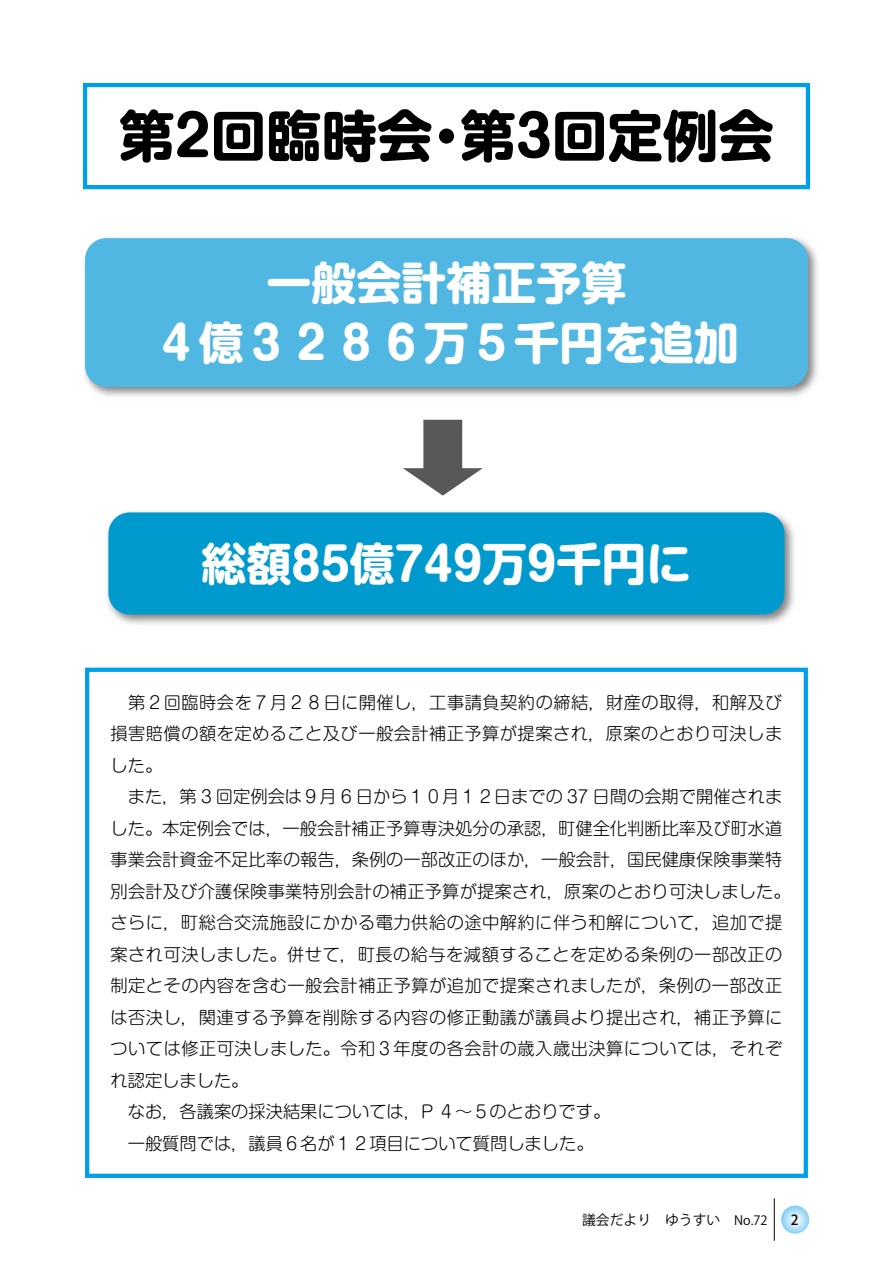
<style>
.page{position:relative;width:893px;height:1263px;background:#fff}
.page>*{position:absolute;margin:0;border:0;box-sizing:border-box;transform-origin:0 0}
.t1{font:700 55.5px "Shin M Go Pr 6";color:#000}
.t2{font:700 45px/60px "Shin M Go Pr 6";color:#fff;text-align:center}
.t3{font:300 17.25px/31.5px "Shin M Go Pr 6";letter-spacing:.025em;color:#000}
.t4{font:13.8px "Koz Go Pro";color:#000}
.t5{font:500 13.8px "Koz Go Pro";color:#000}
.s1{font-size:12.75px}
</style>
<div class="page">
<div style="left:104px;top:508px;width:693px;height:119px;background:#595757;opacity:.75"></div>
<div style="left:108px;top:512px;width:676px;height:102px;background:#009ace;border-radius:21px"></div>
<div style="left:85px;top:668px;width:723px;height:510px;border:4px solid #00a0e9"></div>
<div style="left:83px;top:83px;width:727px;height:106px;border:4px solid #00a0e9"></div>
<div style="left:81px;top:234px;width:739px;height:165px;background:#595757;opacity:.75"></div>
<div style="left:85px;top:238px;width:723px;height:149px;background:#4fb7e2;border-radius:21px"></div>
<svg style="left:403px;top:420px;width:80px;height:76px"></svg>
<svg style="left:781px;top:1205px;width:28px;height:28px"></svg>
<hr style="left:774px;top:1198px;width:1px;height:43px;background:#000">
<h1 class="t1" style="left:119px;top:89px;width:315px">第2回臨時会</h1>
<h1 class="t1" style="left:460px;top:89px;width:315px">第3回定例会</h1>
<h1 class="t1" style="left:419px;top:89px;width:57px">・</h1>
<h2 class="t2" style="left:154px;top:250px;width:587px">一般会計補正予算<br>４億３２８６万５千円を追加</h2>
<h2 class="t2" style="left:201px;top:531px;width:491px">総額85億749万9千円に</h2>
<p class="t3" style="left:111px;top:685px;width:682px">　第２回臨時会を７月２８日に開催し，工事請負契約の締結，財産の取得，和解及び損害賠償の額を定めること及び一般会計補正予算が提案され，原案のとおり可決しました。<br>　また，第 3 回定例会は９月 6 日から１０月１２日までの 37 日間の会期で開催されました。本定例会では，一般会計補正予算専決処分の承認，町健全化判断比率及び町水道事業会計資金不足比率の報告，条例の一部改正のほか，一般会計，国民健康保険事業特別会計及び介護保険事業特別会計の補正予算が提案され，原案のとおり可決しました。さらに，町総合交流施設にかかる電力供給の途中解約に伴う和解について，追加で提案され可決しました。併せて，町長の給与を減額することを定める条例の一部改正の制定とその内容を含む一般会計補正予算が追加で提案されましたが，条例の一部改正は否決し，関連する予算を削除する内容の修正動議が議員より提出され，補正予算については修正可決しました。令和３年度の各会計の歳入歳出決算については，それぞれ認定しました。<br>　なお，各議案の採決結果については，P ４～５のとおりです。<br>　一般質問では，議員６名が１２項目について質問しました。</p>
<p class="t4" style="left:582px;top:1211px;width:187px">議会だより　ゆうすい　<span class="s1">No.72</span></p>
<p class="t5" style="left:791px;top:1210px;width:9px">2</p>
</div>
